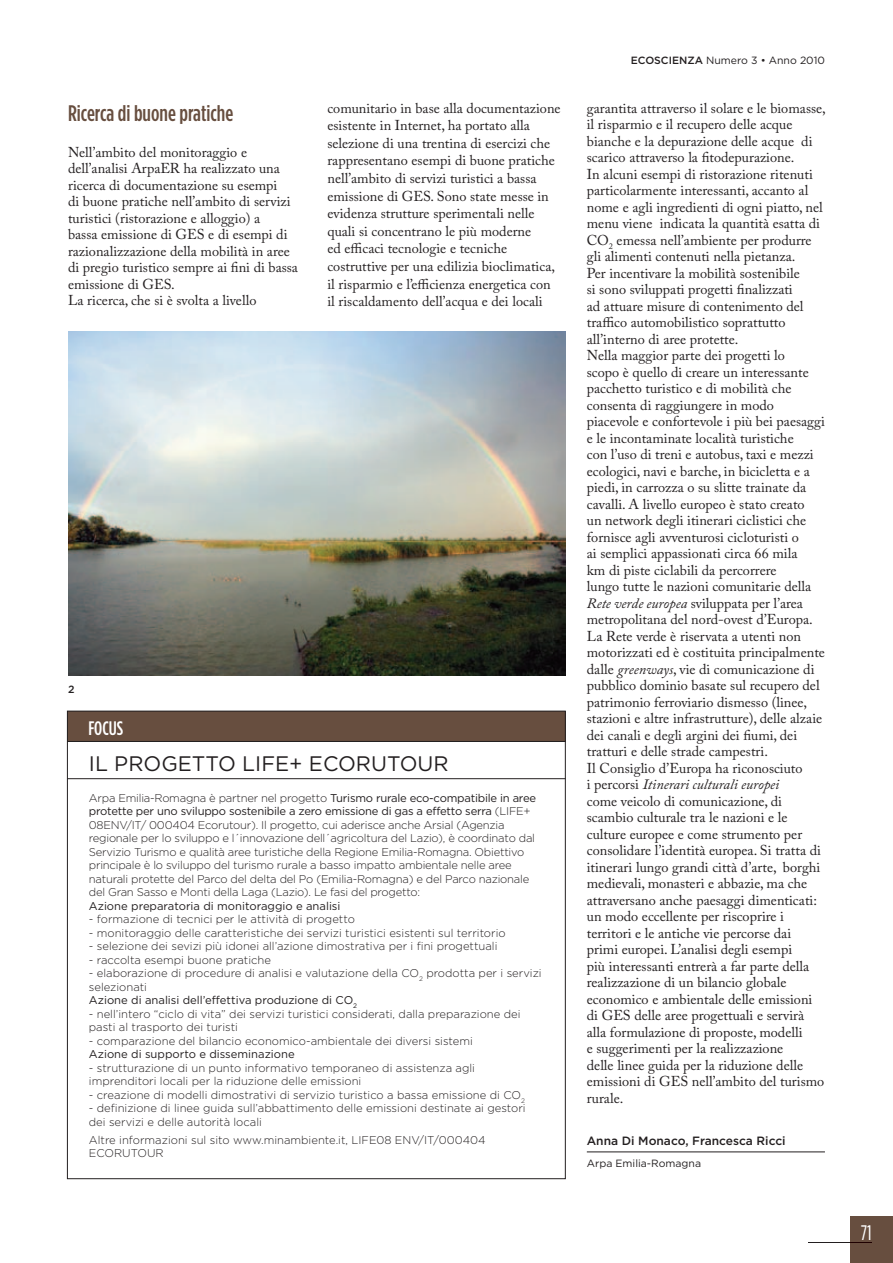
<style>
.page{position:relative;width:893px;height:1263px;background:#fff}
.page>*{position:absolute;margin:0;border:0;box-sizing:border-box;transform-origin:0 0}
.t1{font:500 22.5px "Gotham Condensed";color:#674e3f}
.t2{font:21px "Gotham";color:#231f20}
.t3{font:21px "Gotham Condensed";color:#fff}
.t4{font:500 19.5px "Gotham Condensed";color:#fff}
.t5{font:14.25px/16.5px "Adobe Caslon Pro";color:#231f20}
.t6{font:500 12px "Gotham";color:#231f20}
.t7{font:300 11.25px/13.5px "Gotham";color:#231f20}
.t8{font:300 11.25px/13.5px "Gotham";letter-spacing:-.02em;color:#231f20}
.t9{font:11.25px "Gotham";color:#231f20}
.t10{font:10.5px "Gotham";color:#231f20}
.t11{font:500 10.5px "Gotham";color:#231f20}
.s1{font-weight:400}
.s2{font-weight:500}
.s3{font-style:italic}
</style>
<div class="page">
<div style="left:850px;top:1216px;width:43px;height:47px;background:#674e3f"></div>
<hr style="left:808px;top:1242px;width:42px;height:1px;background:#231f20">
<svg style="left:850px;top:1242px;width:22px;height:1px"></svg>
<hr style="left:587px;top:1152px;width:238px;height:1px;background:#231f20">
<img style="left:68px;top:332px;width:498px;height:344px">
<div style="left:67px;top:711px;width:498px;height:31px;background:#674e3f"></div>
<hr style="left:67px;top:741px;width:498px;height:1px;background:#231f20">
<hr style="left:67px;top:778px;width:499px;height:1px;background:#231f20">
<h1 class="t1" style="left:68px;top:105px;width:167px">Ricerca di buone pratiche</h1>
<p class="t5" style="left:68px;top:145px;width:231px">Nell’ambito del monitoraggio e dell’analisi ArpaER ha realizzato una ricerca di documentazione su esempi<br>di buone pratiche nell’ambito di servizi turistici (ristorazione e alloggio) a<br>bassa emissione di GES e di esempi di razionalizzazione della mobilità in aree di pregio turistico sempre ai fini di bassa emissione di GES.<br>La ricerca, che si è svolta a livello</p>
<p class="t5" style="left:327px;top:100px;width:235px;line-height:17.5px">comunitario in base alla documentazione esistente in Internet, ha portato alla selezione di una trentina di esercizi che rappresentano esempi di buone pratiche nell’ambito di servizi turistici a bassa emissione di GES. Sono state messe in evidenza strutture sperimentali nelle quali si concentrano le più moderne<br>ed efficaci tecnologie e tecniche costruttive per una edilizia bioclimatica, il risparmio e l’efficienza energetica con il riscaldamento dell’acqua e dei locali</p>
<p class="t11" style="left:68px;top:685px;width:8px">2</p>
<h3 class="t4" style="left:88px;top:721px;width:36px">FOCUS</h3>
<h2 class="t2" style="left:89px;top:756px;width:361px">IL PROGETTO LIFE+ ECORUTOUR</h2>
<p class="t8" style="left:89px;top:792px;width:449px">Arpa Emilia-Romagna è partner nel progetto <span class="s1">Turismo rurale eco-compatibile in aree protette per uno sviluppo sostenibile a zero emissione di gas a effetto serra</span> (LIFE+ 08ENV/IT/ 000404 Ecorutour). Il progetto, cui aderisce anche Arsial (Agenzia regionale per lo sviluppo e l´innovazione dell´agricoltura del Lazio), è coordinato dal Servizio Turismo e qualità aree turistiche della Regione Emilia-Romagna. Obiettivo principale è lo sviluppo del turismo rurale a basso impatto ambientale nelle aree naturali protette del Parco del delta del Po (Emilia-Romagna) e del Parco nazionale del Gran Sasso e Monti della Laga (Lazio). Le fasi del progetto:</p>
<p class="t9" style="left:89px;top:902px;width:253px">Azione preparatoria di monitoraggio e analisi</p>
<p class="t7" style="left:89px;top:913px;width:268px">- formazione di tecnici per le attività di progetto</p>
<p class="t7" style="left:89px;top:927px;width:418px">- monitoraggio delle caratteristiche dei servizi turistici esistenti sul territorio</p>
<p class="t7" style="left:89px;top:940px;width:410px">- selezione dei sevizi più idonei all’azione dimostrativa per i fini progettuali</p>
<p class="t7" style="left:89px;top:954px;width:184px">- raccolta esempi buone pratiche</p>
<p class="t7" style="left:89px;top:967px;width:454px">- elaborazione di procedure di analisi e valutazione della CO<sub>2</sub> prodotta per i servizi selezionati<br><span class="s1">Azione di analisi dell’effettiva produzione di CO</span><sub>2</sub></p>
<p class="t7" style="left:89px;top:1008px;width:433px">- nell’intero “ciclo di vita” dei servizi turistici considerati, dalla preparazione dei pasti al trasporto dei turisti</p>
<p class="t7" style="left:89px;top:1035px;width:386px">- comparazione del bilancio economico-ambientale dei diversi sistemi</p>
<p class="t9" style="left:89px;top:1050px;width:207px">Azione di supporto e disseminazione</p>
<p class="t7" style="left:89px;top:1062px;width:388px">- strutturazione di un punto informativo temporaneo di assistenza agli imprenditori locali per la riduzione delle emissioni</p>
<p class="t7" style="left:89px;top:1089px;width:437px">- creazione di modelli dimostrativi di servizio turistico a bassa emissione di CO<sub>2</sub></p>
<p class="t7" style="left:89px;top:1102px;width:438px">- definizione di linee guida sull’abbattimento delle emissioni destinate ai gestori dei servizi e delle autorità locali</p>
<p class="t7" style="left:89px;top:1134px;width:398px">Altre informazioni sul sito www.minambiente.it, LIFE08 ENV/IT/000404<br>ECORUTOUR</p>
<p class="t10" style="left:631px;top:57px;width:196px"><span class="s2">ECOSCIENZA</span> Numero 3 • Anno 2010</p>
<p class="t5" style="left:587px;top:101px;width:240px">garantita attraverso il solare e le biomasse, il risparmio e il recupero delle acque bianche e la depurazione delle acque di scarico attraverso la fitodepurazione.<br>In alcuni esempi di ristorazione ritenuti particolarmente interessanti, accanto al nome e agli ingredienti di ogni piatto, nel menu viene indicata la quantità esatta di CO<sub>2</sub> emessa nell’ambiente per produrre gli alimenti contenuti nella pietanza.<br>Per incentivare la mobilità sostenibile<br>si sono sviluppati progetti finalizzati<br>ad attuare misure di contenimento del traffico automobilistico soprattutto all’interno di aree protette.<br>Nella maggior parte dei progetti lo<br>scopo è quello di creare un interessante pacchetto turistico e di mobilità che consenta di raggiungere in modo piacevole e confortevole i più bei paesaggi e le incontaminate località turistiche<br>con l’uso di treni e autobus, taxi e mezzi ecologici, navi e barche, in bicicletta e a piedi, in carrozza o su slitte trainate da cavalli. A livello europeo è stato creato<br>un network degli itinerari ciclistici che fornisce agli avventurosi cicloturisti o<br>ai semplici appassionati circa 66 mila<br>km di piste ciclabili da percorrere<br>lungo tutte le nazioni comunitarie della <span class="s3">Rete verde europea</span> sviluppata per l’area metropolitana del nord-ovest d’Europa.<br>La Rete verde è riservata a utenti non motorizzati ed è costituita principalmente dalle <span class="s3">greenways</span>, vie di comunicazione di pubblico dominio basate sul recupero del patrimonio ferroviario dismesso (linee, stazioni e altre infrastrutture), delle alzaie dei canali e degli argini dei fiumi, dei tratturi e delle strade campestri.<br>Il Consiglio d’Europa ha riconosciuto<br>i percorsi <span class="s3">Itinerari culturali europei<br></span>come veicolo di comunicazione, di scambio culturale tra le nazioni e le culture europee e come strumento per consolidare l’identità europea. Si tratta di itinerari lungo grandi città d’arte, borghi medievali, monasteri e abbazie, ma che attraversano anche paesaggi dimenticati: un modo eccellente per riscoprire i territori e le antiche vie percorse dai primi europei. L’analisi degli esempi<br>più interessanti entrerà a far parte della realizzazione di un bilancio globale economico e ambientale delle emissioni di GES delle aree progettuali e servirà alla formulazione di proposte, modelli<br>e suggerimenti per la realizzazione<br>delle linee guida per la riduzione delle emissioni di GES nell’ambito del turismo rurale.</p>
<p class="t6" style="left:587px;top:1136px;width:200px">Anna Di Monaco, Francesca Ricci</p>
<p class="t10" style="left:587px;top:1159px;width:116px">Arpa Emilia-Romagna</p>
<h2 class="t3" style="left:861px;top:1225px;width:13px">71</h2>
</div>
